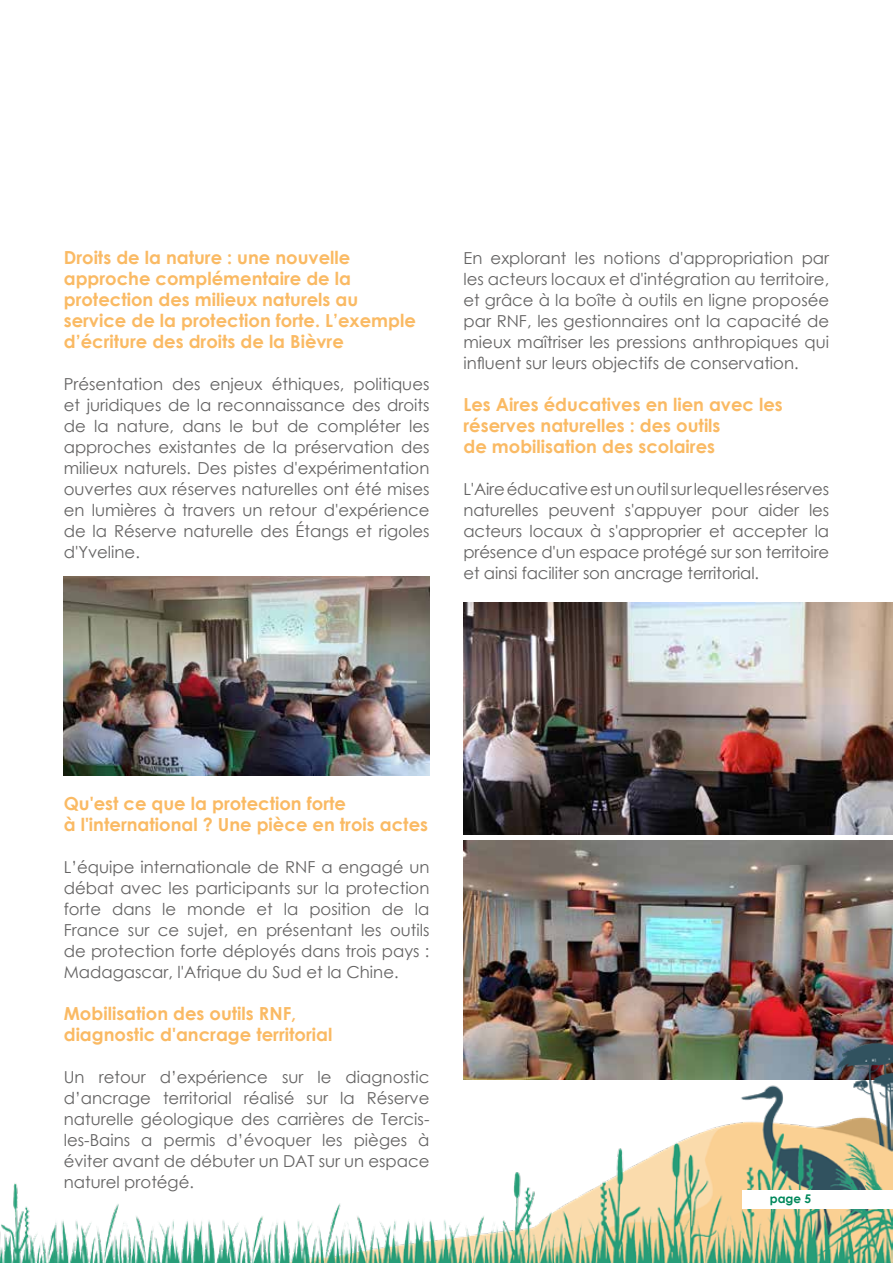
<style>
.page{position:relative;width:893px;height:1263px;background:#fff}
.page>*{position:absolute;margin:0;border:0;box-sizing:border-box;transform-origin:0 0}
.t1{font:700 18px/21px "Century Gothic";color:#faba64}
.t2{font:16.5px/21px "Century Gothic";color:#646363;text-align:justify}
.t3{font:700 12px "Century Gothic";color:#00885b}
</style>
<div class="page">
<img style="left:463px;top:841px;width:430px;height:198px">
<img style="left:0;top:1039px;width:893px;height:224px">
<div style="left:742px;top:1191px;width:151px;height:18px;background:#fff"></div>
<img style="left:64px;top:577px;width:365px;height:198px">
<img style="left:463px;top:603px;width:430px;height:231px">
<p class="t1" style="left:64px;top:246px;width:354px">Droits de la nature : une nouvelle approche complémentaire de la protection des milieux naturels au service de la protection forte. L’exemple d’écriture des droits de la Bièvre</p>
<p class="t2" style="left:64px;top:373px;width:367px">Présentation des enjeux éthiques, politiques et juridiques de la reconnaissance des droits de la nature, dans le but de compléter les approches existantes de la préservation des milieux naturels. Des pistes d'expérimentation ouvertes aux réserves naturelles ont été mises en lumières à travers un retour d'expérience de la Réserve naturelle des Étangs et rigoles d'Yveline.</p>
<p class="t2" style="left:463px;top:247px;width:367px">En explorant les notions d'appropriation par les acteurs locaux et d'intégration au territoire, et grâce à la boîte à outils en ligne proposée par RNF, les gestionnaires ont la capacité de mieux maîtriser les pressions anthropiques qui influent sur leurs objectifs de conservation.</p>
<p class="t1" style="left:463px;top:393px;width:321px">Les Aires éducatives en lien avec les réserves naturelles : des outils<br>de mobilisation des scolaires</p>
<p class="t2" style="left:463px;top:478px;width:367px">L'Aire éducative est un outil sur lequel les réserves naturelles peuvent s'appuyer pour aider les acteurs locaux à s'approprier et accepter la présence d'un espace protégé sur son territoire et ainsi faciliter son ancrage territorial.</p>
<p class="t1" style="left:64px;top:792px;width:366px">Qu'est ce que la protection forte<br>à l'international ? Une pièce en trois actes</p>
<p class="t2" style="left:64px;top:856px;width:367px">L’équipe internationale de RNF a engagé un débat avec les participants sur la protection forte dans le monde et la position de la France sur ce sujet, en présentant les outils de protection forte déployés dans trois pays :<br>Madagascar, l'Afrique du Sud et la Chine.</p>
<p class="t1" style="left:64px;top:1002px;width:270px">Mobilisation des outils RNF, diagnostic d'ancrage territorial</p>
<p class="t2" style="left:64px;top:1066px;width:367px">Un retour d’expérience sur le diagnostic d’ancrage territorial réalisé sur la Réserve naturelle géologique des carrières de Tercis&shy;les-Bains a permis d’évoquer les pièges à éviter avant de débuter un DAT sur un espace naturel protégé.</p>
<p class="t3" style="left:770px;top:1189px;width:43px">page 5</p>
</div>
